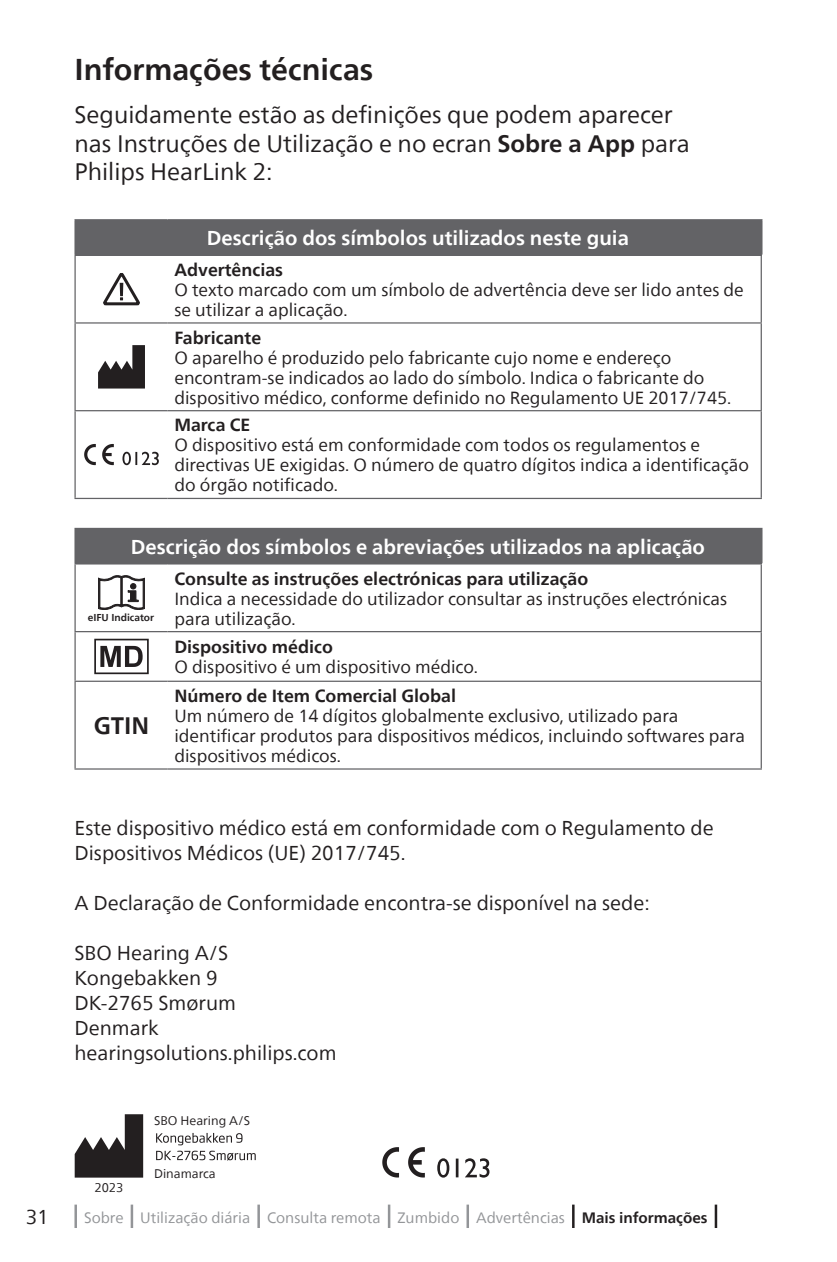
<style>
.page{position:relative;width:837px;height:1262px;background:#fff}
.page>*{position:absolute;margin:0;border:0;box-sizing:border-box;transform-origin:0 0}
.t1{font:700 30px "Neue Frutiger World";color:#231f20}
.t2{font:23.75px/28.8px "Neue Frutiger World";color:#231f20}
.t3{font:700 23.75px "Neue Frutiger World";color:#231f20}
.t4{font:20px/25px "Neue Frutiger World";color:#231f20}
.t5{font:700 20px "Neue Frutiger World";color:#fff}
.t6{font:17.5px/20px "Neue Frutiger World";color:#231f20}
.t7{font:700 17.5px "Neue Frutiger World";color:#231f20}
.t8{font:15px "Neue Frutiger World";color:#939598}
.t9{font:12.5px "Neue Frutiger World";color:#231f20}
.t10{font:700 10px "Neue Frutiger World";color:#231f20}
.s1{font-weight:700}
.s2{font-weight:700;color:#231f20}
</style>
<div class="page">
<hr style="left:74px;top:1204px;width:3px;height:23px;background:#939598">
<hr style="left:131px;top:1204px;width:2px;height:23px;background:#939598">
<hr style="left:257px;top:1204px;width:3px;height:23px;background:#939598">
<hr style="left:387px;top:1204px;width:3px;height:23px;background:#939598">
<hr style="left:466px;top:1204px;width:3px;height:23px;background:#939598">
<hr style="left:572px;top:1204px;width:2px;height:23px;background:#231f20">
<hr style="left:714px;top:1204px;width:3px;height:23px;background:#231f20">
<svg style="left:75px;top:1114px;width:68px;height:63px"></svg>
<svg style="left:437px;top:1158px;width:52px;height:19px"></svg>
<svg style="left:382px;top:1147px;width:42px;height:30px"></svg>
<div style="left:75px;top:220px;width:686px;height:35px;background:#636366"></div>
<hr style="left:759px;top:220px;width:3px;height:34px;background:#636366">
<hr style="left:74px;top:254px;width:93px;height:2px;background:#636366">
<hr style="left:74px;top:256px;width:2px;height:66px;background:#636366">
<hr style="left:167px;top:254px;width:594px;height:2px;background:#636366">
<hr style="left:760px;top:256px;width:1px;height:66px;background:#636366">
<hr style="left:74px;top:322px;width:93px;height:1px;background:#636366">
<hr style="left:74px;top:323px;width:2px;height:87px;background:#636366">
<hr style="left:167px;top:322px;width:594px;height:1px;background:#636366">
<hr style="left:760px;top:323px;width:1px;height:87px;background:#636366">
<hr style="left:74px;top:410px;width:93px;height:1px;background:#636366">
<hr style="left:74px;top:411px;width:2px;height:87px;background:#636366">
<hr style="left:167px;top:410px;width:594px;height:1px;background:#636366">
<hr style="left:760px;top:411px;width:1px;height:87px;background:#636366">
<hr style="left:74px;top:498px;width:93px;height:1px;background:#636366">
<hr style="left:167px;top:498px;width:594px;height:1px;background:#636366">
<hr style="left:74px;top:220px;width:2px;height:34px;background:#636366">
<hr style="left:74px;top:219px;width:93px;height:1px;background:#636366">
<hr style="left:167px;top:219px;width:595px;height:1px;background:#636366">
<svg style="left:103px;top:273px;width:37px;height:32px"></svg>
<svg style="left:98px;top:345px;width:47px;height:43px"></svg>
<svg style="left:122px;top:452px;width:37px;height:13px"></svg>
<svg style="left:84px;top:444px;width:30px;height:21px"></svg>
<div style="left:75px;top:528px;width:686px;height:36px;background:#636366"></div>
<hr style="left:759px;top:529px;width:3px;height:34px;background:#636366">
<hr style="left:74px;top:631px;width:93px;height:1px;background:#636366">
<hr style="left:74px;top:632px;width:2px;height:48px;background:#636366">
<hr style="left:167px;top:631px;width:594px;height:1px;background:#636366">
<hr style="left:760px;top:632px;width:1px;height:48px;background:#636366">
<hr style="left:74px;top:680px;width:93px;height:2px;background:#636366">
<hr style="left:74px;top:682px;width:2px;height:86px;background:#636366">
<hr style="left:167px;top:680px;width:594px;height:2px;background:#636366">
<hr style="left:760px;top:682px;width:1px;height:86px;background:#636366">
<hr style="left:74px;top:563px;width:93px;height:1px;background:#636366">
<hr style="left:74px;top:564px;width:2px;height:67px;background:#636366">
<hr style="left:760px;top:564px;width:1px;height:67px;background:#636366">
<hr style="left:74px;top:768px;width:93px;height:1px;background:#636366">
<hr style="left:167px;top:768px;width:594px;height:1px;background:#636366">
<hr style="left:74px;top:529px;width:2px;height:34px;background:#636366">
<hr style="left:74px;top:528px;width:93px;height:1px;background:#636366">
<hr style="left:167px;top:528px;width:595px;height:1px;background:#636366">
<svg style="left:98px;top:575px;width:47px;height:34px"></svg>
<div style="left:94px;top:638px;width:55px;height:36px;border:2px solid #231f20"></div>
<svg style="left:100px;top:646px;width:43px;height:21px"></svg>
<svg style="left:156px;top:1132px;width:100px;height:28px"></svg>
<h1 class="t1" style="left:74px;top:43px;width:300px">Informações técnicas</h1>
<h2 class="t2" style="left:74px;top:100px;width:616px">Seguidamente estão as definições que podem aparecer nas Instruções de Utilização e no ecran <span class="s1">Sobre a App</span> para<br>Philips HearLink 2:</h2>
<p class="t5" style="left:207px;top:221px;width:423px">Descrição dos símbolos utilizados neste guia</p>
<p class="t7" style="left:174px;top:254px;width:110px">Advertências</p>
<p class="t6" style="left:174px;top:280px;width:570px">O texto marcado com um símbolo de advertência deve ser lido antes de se utilizar a aplicação.</p>
<p class="t7" style="left:174px;top:322px;width:88px">Fabricante</p>
<p class="t6" style="left:174px;top:348px;width:558px">O aparelho é produzido pelo fabricante cujo nome e endereço encontram-se indicados ao lado do símbolo. Indica o fabricante do dispositivo médico, conforme definido no Regulamento UE 2017/745.</p>
<p class="t7" style="left:174px;top:410px;width:78px">Marca CE</p>
<p class="t6" style="left:174px;top:435px;width:576px">O dispositivo está em conformidade com todos os regulamentos e directivas UE exigidas. O número de quatro dígitos indica a identificação do órgão notificado.</p>
<p class="t5" style="left:131px;top:529px;width:575px">Descrição dos símbolos e abreviações utilizados na aplicação</p>
<p class="t10" style="left:88px;top:608px;width:68px">eIFU Indicator</p>
<h2 class="t3" style="left:94px;top:705px;width:57px">GTIN</h2>
<p class="t7" style="left:174px;top:563px;width:415px">Consulte as instruções electrónicas para utilização</p>
<p class="t6" style="left:174px;top:588px;width:554px">Indica a necessidade do utilizador consultar as instruções electrónicas para utilização.</p>
<p class="t7" style="left:174px;top:631px;width:160px">Dispositivo médico</p>
<p class="t6" style="left:174px;top:657px;width:305px">O dispositivo é um dispositivo médico.</p>
<p class="t7" style="left:174px;top:680px;width:283px">Número de Item Comercial Global</p>
<p class="t6" style="left:174px;top:706px;width:572px">Um número de 14 dígitos globalmente exclusivo, utilizado para identificar produtos para dispositivos médicos, incluindo softwares para dispositivos médicos.</p>
<p class="t4" style="left:74px;top:815px;width:640px">Este dispositivo médico está em conformidade com o Regulamento de<br>Dispositivos Médicos (UE) 2017/745.</p>
<p class="t4" style="left:74px;top:890px;width:576px">A Declaração de Conformidade encontra-se disponível na sede:</p>
<p class="t4" style="left:74px;top:940px;width:263px">SBO Hearing A/S<br>Kongebakken 9<br>DK-2765 Smørum<br>Denmark hearingsolutions.philips.com</p>
<p class="t9" style="left:154px;top:1110px;width:98px">SBO Hearing A/S</p>
<p class="t9" style="left:94px;top:1177px;width:30px">2023</p>
<p class="t9" style="left:154px;top:1163px;width:63px">Dinamarca</p>
<p class="t4" style="left:26px;top:1205px;width:25px">31</p>
<p class="t8" style="left:84px;top:1205px;width:624px">Sobre Utilização diária Consulta remota Zumbido Advertências <span class="s2">Mais informações</span></p>
</div>
